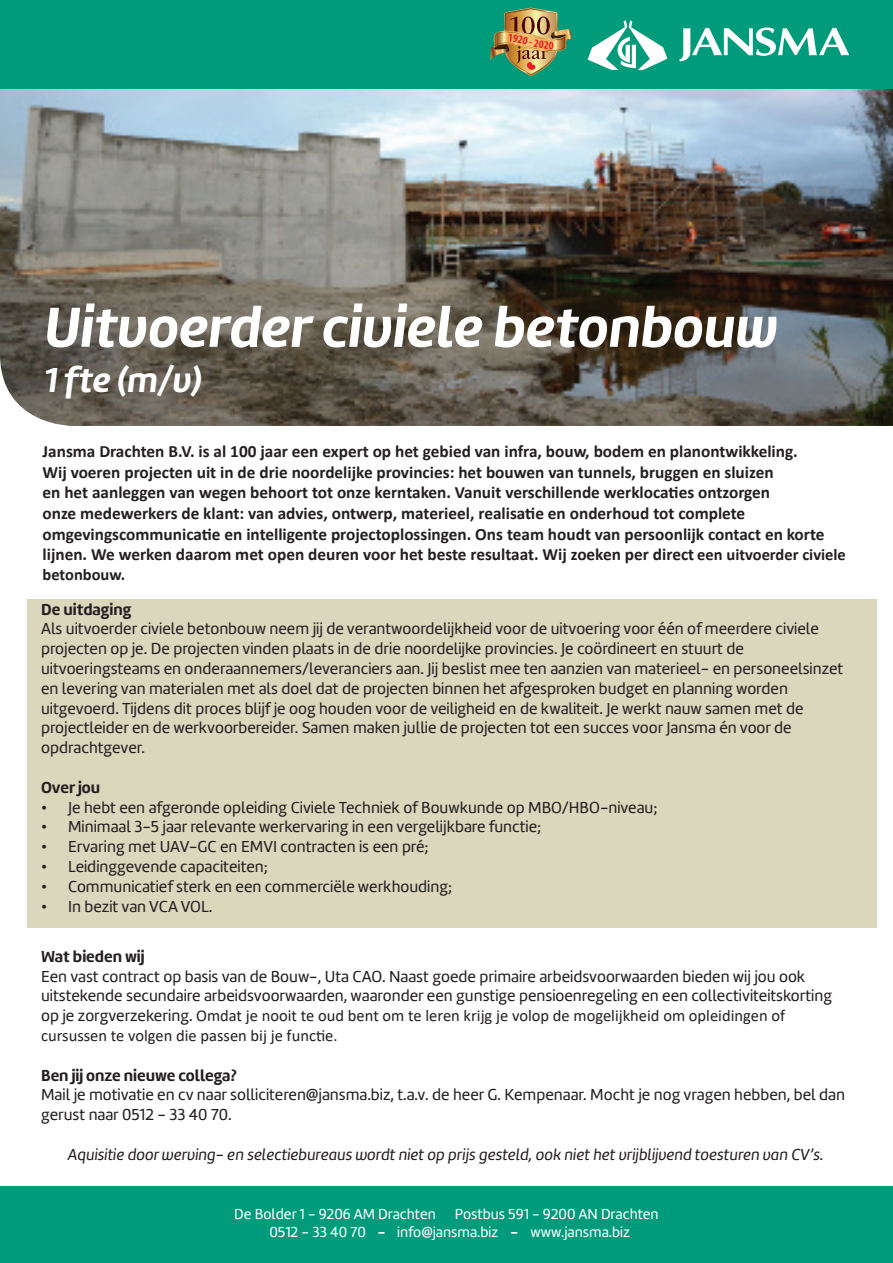
<style>
.page{position:relative;width:893px;height:1263px;background:#fff}
.page>*{position:absolute;margin:0;border:0;box-sizing:border-box;transform-origin:0 0}
.t1{font:italic 700 58.5px "Marine";color:#fff}
.t2{font:italic 700 36px "Marine";color:#fff}
.t3{font:700 17.25px/20.7px "Calibri";color:#231f20}
.t4{font:16.5px/19.8px "Marine";color:#231f20}
.t5{font:16.5px/19.8px "Calibri";color:#231f20}
.t6{font:italic 16.5px "Marine";color:#231f20}
.t7{font:700 16.5px "Marine";color:#231f20}
.t8{font:700 16.5px "Calibri";color:#231f20}
.t9{font:15px/18px "Marine";color:#fff}
.s1{font-size:16.5px}
.s2{font-family:"Marine"}
.s3{font-weight:700}
</style>
<div class="page">
<div style="left:28px;top:600px;width:849px;height:328px;background:#dad7bd"></div>
<img style="left:0;top:89px;width:893px;height:337px">
<div style="left:0;top:0;width:893px;height:89px;background:#009b7a"></div>
<svg style="left:588px;top:20px;width:79px;height:49px"></svg>
<svg style="left:679px;top:28px;width:170px;height:33px"></svg>
<div style="left:0;top:1186px;width:893px;height:77px;background:#009b7a"></div>
<img style="left:490px;top:8px;width:82px;height:68px">
<h1 class="t1" style="left:44px;top:289px;width:735px">Uitvoerder civiele betonbouw</h1>
<h2 class="t2" style="left:44px;top:356px;width:159px">1 fte (m/v)</h2>
<p class="t3" style="left:43px;top:441px;width:805px">Jansma Drachten B.V. is al 100 jaar een expert op het gebied van infra, bouw, bodem en planontwikkeling.<br>Wij voeren projecten uit in de drie noordelijke provincies: het bouwen van tunnels, bruggen en sluizen<br>en het aanleggen van wegen behoort tot onze kerntaken. Vanuit verschillende werklocaties ontzorgen<br>onze medewerkers de klant: van advies, ontwerp, materieel, realisatie en onderhoud tot complete omgevingscommunicatie en intelligente projectoplossingen. Ons team houdt van persoonlijk contact en korte lijnen. We werken daarom met open deuren voor het beste resultaat. Wij zoeken per direct <span class="s1">een uitvoerder civiele</span></p>
<p class="t8" style="left:43px;top:563px;width:84px">betonbouw.</p>
<p class="t7" style="left:41px;top:598px;width:92px">De uitdaging</p>
<p class="t4" style="left:41px;top:619px;width:804px">Als uitvoerder civiele betonbouw neem jij de verantwoordelijkheid voor de uitvoering voor één of meerdere civiele projecten op je. De projecten vinden plaats in de drie noordelijke provincies. Je coördineert en stuurt de uitvoeringsteams en onderaannemers/leveranciers aan. Jij beslist mee ten aanzien van materieel- en personeelsinzet en levering van materialen met als doel dat de projecten binnen het afgesproken budget en planning worden uitgevoerd. Tijdens dit proces blijf je oog houden voor de veiligheid en de kwaliteit. Je werkt nauw samen met de projectleider en de werkvoorbereider. Samen maken jullie de projecten tot een succes voor Jansma én voor de opdrachtgever.</p>
<p class="t7" style="left:41px;top:776px;width:61px">Over jou</p>
<p class="t4" style="left:41px;top:797px;width:618px">• Je hebt een afgeronde opleiding Civiele Techniek of Bouwkunde op MBO/HBO-niveau;</p>
<p class="t4" style="left:41px;top:817px;width:502px">• Minimaal 3-5 jaar relevante werkervaring in een vergelijkbare functie;</p>
<p class="t4" style="left:41px;top:837px;width:389px">• Ervaring met UAV-GC en EMVI contracten is een pré;</p>
<p class="t4" style="left:41px;top:856px;width:228px">• Leidinggevende capaciteiten;</p>
<p class="t4" style="left:41px;top:876px;width:413px">• Communicatief sterk en een commerciële werkhouding;</p>
<p class="t4" style="left:41px;top:896px;width:173px">• In bezit van VCA VOL.</p>
<p class="t7" style="left:41px;top:945px;width:105px">Wat bieden wij</p>
<p class="t4" style="left:41px;top:966px;width:792px">Een vast contract op basis van de Bouw-, Uta CAO. Naast goede primaire arbeidsvoorwaarden bieden wij jou ook uitstekende secundaire arbeidsvoorwaarden, waaronder een gunstige pensioenregeling en een collectiviteitskorting</p>
<p class="t5" style="left:41px;top:1005px;width:746px"><span class="s2">op je zorgverzekering.</span> Omdat je nooit te oud bent om te leren krijg je volop de mogelijkheid om opleidingen of cursussen te volgen die passen bij je functie.</p>
<p class="t7" style="left:41px;top:1064px;width:197px">Ben jij onze nieuwe collega?</p>
<p class="t4" style="left:41px;top:1085px;width:805px">Mail je motivatie en cv naar solliciteren@jansma.biz, t.a.v. de heer G. Kempenaar. Mocht je nog vragen hebben, bel dan gerust naar 0512 - 33 40 70.</p>
<p class="t6" style="left:68px;top:1144px;width:757px">Aquisitie door werving- en selectiebureaus wordt niet op prijs gesteld, ook niet het vrijblijvend toesturen van CV’s.</p>
<p class="t9" style="left:234px;top:1205px;width:203px">De Bolder 1 - 9206 AM Drachten</p>
<p class="t9" style="left:269px;top:1205px;width:391px;text-indent:185px">Postbus 591 - 9200 AN Drachten<br>0512 - 33 40 70 <span class="s3">-</span> info@jansma.biz <span class="s3">-</span> www.jansma.biz</p>
</div>
